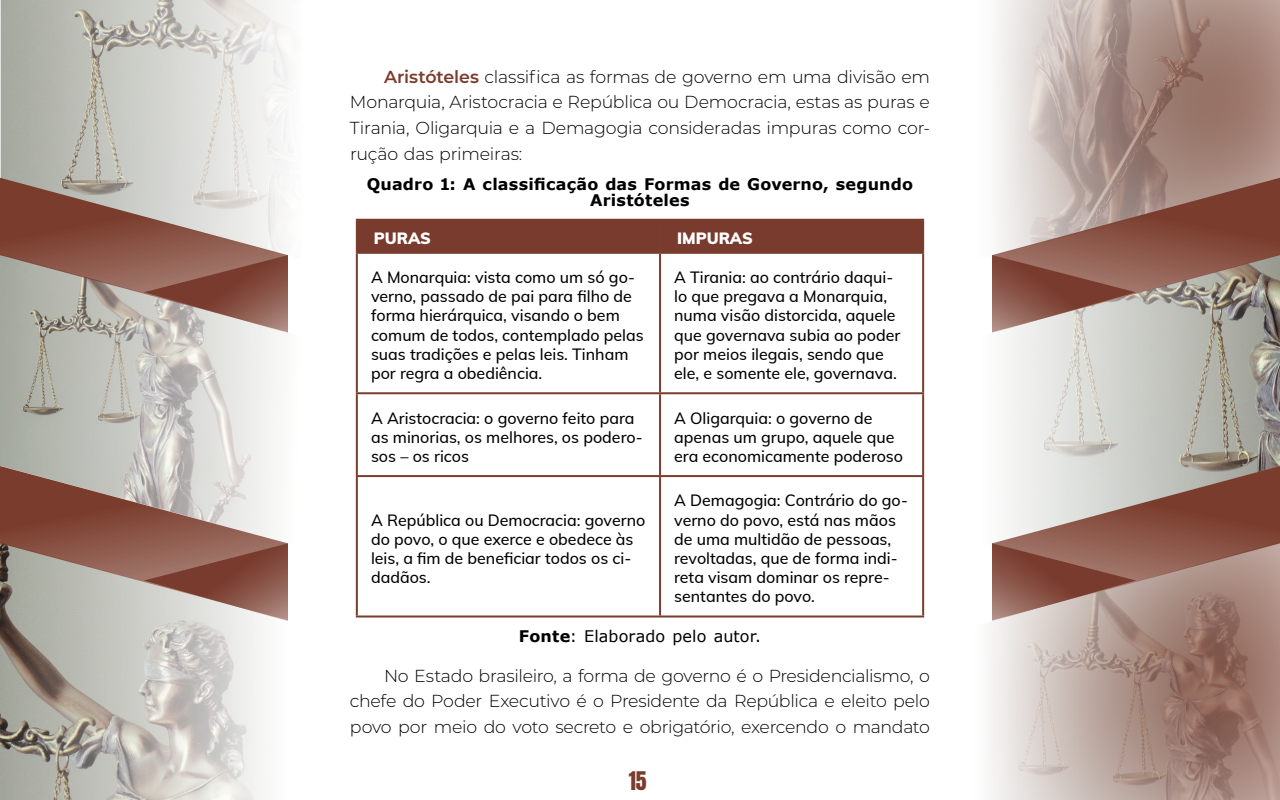
<style>
.page{position:relative;width:1280px;height:800px;background:#fff}
.page>*{position:absolute;margin:0;border:0;box-sizing:border-box;transform-origin:0 0}
.t1{font:21.8px "Anton";color:#7a3d2d}
.t2{font:300 17.4px/25.8px "Montserrat";letter-spacing:-.015em;color:#000;text-align:justify}
.t3{font:500 16px/19.2px "Muli";color:#000}
.t4{font:700 16px/16px "Verdana";letter-spacing:.01em;color:#000;text-align:center}
.t5{font:16px "Verdana";letter-spacing:.005em;color:#000}
.t6{font:900 16px "Muli";color:#fff}
.s1{font-weight:600;color:#7a3d2d}
.s2{font-weight:700}
</style>
<div class="page">
<img style="left:1px;top:0;width:606px;height:616px">
<img style="left:0;top:141px;width:333px;height:206px">
<img style="left:0;top:347px;width:515px;height:453px">
<img style="left:1008px;top:332px;width:272px;height:96px">
<img style="left:1008px;top:428px;width:272px;height:38px">
<div style="left:967px;top:0;width:313px;height:261px;background:#fff;opacity:.75"></div>
<div style="left:965px;top:535px;width:315px;height:265px;background:#fff;opacity:.75"></div>
<svg style="left:0;top:178px;width:288px;height:154px;background:#a99188"></svg>
<svg style="left:144px;top:255px;width:144px;height:78px;background:#9d756b"></svg>
<svg style="left:0;top:466px;width:288px;height:154px;background:#a99188"></svg>
<svg style="left:144px;top:543px;width:144px;height:78px;background:#a0796e"></svg>
<svg style="left:992px;top:178px;width:288px;height:154px;background:#a2857b"></svg>
<svg style="left:992px;top:255px;width:144px;height:78px;background:#9f786e"></svg>
<svg style="left:992px;top:466px;width:288px;height:154px;background:#ab8e84"></svg>
<svg style="left:992px;top:543px;width:144px;height:78px;background:#9a6f64"></svg>
<div style="left:358px;top:221px;width:564px;height:31px;background:#783b2d"></div>
<hr style="left:659px;top:221px;width:2px;height:31px;background:#7a3d2d">
<hr style="left:659px;top:254px;width:2px;height:138px;background:#7a3d2d">
<hr style="left:356px;top:392px;width:304px;height:2px;background:#7a3d2d">
<hr style="left:660px;top:392px;width:264px;height:2px;background:#7a3d2d">
<hr style="left:659px;top:394px;width:2px;height:81px;background:#7a3d2d">
<hr style="left:356px;top:475px;width:304px;height:2px;background:#7a3d2d">
<hr style="left:660px;top:475px;width:264px;height:2px;background:#7a3d2d">
<hr style="left:659px;top:477px;width:2px;height:139px;background:#7a3d2d">
<hr style="left:356px;top:254px;width:2px;height:138px;background:#7a3d2d">
<hr style="left:922px;top:254px;width:2px;height:138px;background:#7a3d2d">
<hr style="left:356px;top:394px;width:2px;height:81px;background:#7a3d2d">
<hr style="left:922px;top:394px;width:2px;height:81px;background:#7a3d2d">
<hr style="left:356px;top:477px;width:2px;height:139px;background:#7a3d2d">
<hr style="left:922px;top:477px;width:2px;height:139px;background:#7a3d2d">
<hr style="left:356px;top:616px;width:304px;height:2px;background:#7a3d2d">
<hr style="left:660px;top:616px;width:264px;height:2px;background:#7a3d2d">
<hr style="left:356px;top:219px;width:304px;height:2px;background:#7a3d2d">
<hr style="left:356px;top:221px;width:2px;height:31px;background:#7a3d2d">
<hr style="left:660px;top:219px;width:264px;height:2px;background:#7a3d2d">
<hr style="left:922px;top:221px;width:2px;height:31px;background:#7a3d2d">
<hr style="left:356px;top:252px;width:304px;height:2px;background:#7a3d2d">
<hr style="left:660px;top:252px;width:264px;height:2px;background:#7a3d2d">
<p class="t2" style="left:350px;top:63px;width:582px;text-indent:34px"><span class="s1">Aristóteles</span> classifica as formas de governo em uma divisão em Monarquia, Aristocracia e República ou Democracia, estas as puras e Tirania, Oligarquia e a Demagogia consideradas impuras como cor&shy;rução das primeiras:</p>
<p class="t4" style="left:367px;top:176px;width:548px">Quadro 1: A classificação das Formas de Governo, segundo<br>Aristóteles</p>
<p class="t6" style="left:374px;top:227px;width:59px">PURAS</p>
<p class="t6" style="left:677px;top:227px;width:77px">IMPURAS</p>
<p class="t3" style="left:371px;top:267px;width:274px">A Monarquia: vista como um só go&shy;verno, passado de pai para filho de forma hierárquica, visando o bem comum de todos, contemplado pelas suas tradições e pelas leis. Tinham por regra a obediência.</p>
<p class="t3" style="left:674px;top:267px;width:228px">A Tirania: ao contrário daqui&shy;lo que pregava a Monarquia, numa visão distorcida, aquele que governava subia ao poder por meios ilegais, sendo que ele, e somente ele, governava.</p>
<p class="t3" style="left:371px;top:407px;width:273px">A Aristocracia: o governo feito para as minorias, os melhores, os podero&shy;sos – os ricos</p>
<p class="t3" style="left:674px;top:407px;width:230px">A Oligarquia: o governo de apenas um grupo, aquele que era economicamente poderoso</p>
<p class="t3" style="left:674px;top:490px;width:235px">A Demagogia: Contrário do go&shy;verno do povo, está nas mãos de uma multidão de pessoas, revoltadas, que de forma indi&shy;reta visam dominar os repre&shy;sentantes do povo.</p>
<p class="t5" style="left:519px;top:625px;width:244px"><span class="s2">Fonte</span>: Elaborado pelo autor.</p>
<p class="t2" style="left:350px;top:662px;width:582px;text-indent:34px">No Estado brasileiro, a forma de governo é o Presidencialismo, o chefe do Poder Executivo é o Presidente da República e eleito pelo povo por meio do voto secreto e obrigatório, exercendo o mandato</p>
<p class="t3" style="left:371px;top:509px;width:276px">A República ou Democracia: governo do povo, o que exerce e obedece às leis, a fim de beneficiar todos os ci&shy;dadãos.</p>
<h1 class="t1" style="left:629px;top:770px;width:19px">15</h1>
</div>
